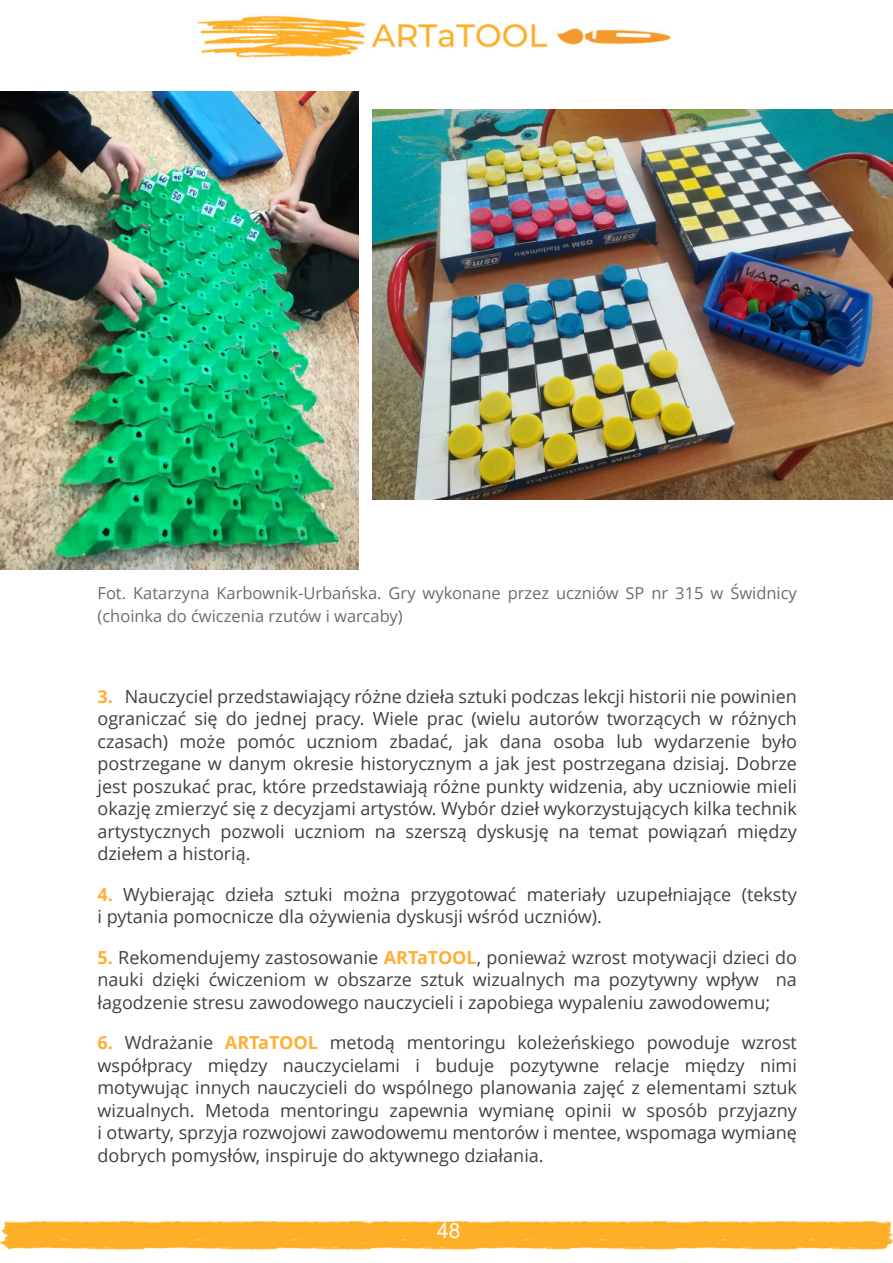
<style>
.page{position:relative;width:893px;height:1263px;background:#fff}
.page>*{position:absolute;margin:0;border:0;box-sizing:border-box;transform-origin:0 0}
.t1{font:21px "Arial";color:#fff}
.t2{font:18px/22.5px "Open Sans";color:#404040;text-align:justify}
.t3{font:16.5px/22.5px "Open Sans";color:#686d73}
.s1{font-weight:700;color:#ffaf33}
</style>
<div class="page">
<img style="left:198px;top:15px;width:473px;height:44px">
<img style="left:0;top:1220px;width:371px;height:30px">
<img style="left:371px;top:1220px;width:200px;height:30px">
<img style="left:571px;top:1220px;width:322px;height:30px">
<img style="left:0;top:92px;width:359px;height:478px">
<img style="left:373px;top:110px;width:520px;height:390px">
<p class="t3" style="left:97px;top:582px;width:701px">Fot. Katarzyna Karbownik-Urbańska. Gry wykonane przez uczniów SP nr 315 w Świdnicy (choinka do ćwiczenia rzutów i warcaby)</p>
<p class="t2" style="left:97px;top:684px;width:701px"><span class="s1">3.</span> Nauczyciel przedstawiający różne dzieła sztuki podczas lekcji historii nie powinien ograniczać się do jednej pracy. Wiele prac (wielu autorów tworzących w różnych czasach) może pomóc uczniom zbadać, jak dana osoba lub wydarzenie było postrzegane w danym okresie historycznym a jak jest postrzegana dzisiaj. Dobrze jest poszukać prac, które przedstawiają różne punkty widzenia, aby uczniowie mieli okazję zmierzyć się z decyzjami artystów. Wybór dzieł wykorzystujących kilka technik artystycznych pozwoli uczniom na szerszą dyskusję na temat powiązań między dziełem a historią.</p>
<p class="t2" style="left:97px;top:882px;width:701px"><span class="s1">4.</span> Wybierając dzieła sztuki można przygotować materiały uzupełniające (teksty i pytania pomocnicze dla ożywienia dyskusji wśród uczniów).</p>
<p class="t2" style="left:97px;top:945px;width:701px"><span class="s1">5.</span> Rekomendujemy zastosowanie <span class="s1">ARTaTOOL</span>, ponieważ wzrost motywacji dzieci do nauki dzięki ćwiczeniom w obszarze sztuk wizualnych ma pozytywny wpływ na łagodzenie stresu zawodowego nauczycieli i zapobiega wypaleniu zawodowemu;</p>
<p class="t2" style="left:97px;top:1031px;width:701px"><span class="s1">6.</span> Wdrażanie <span class="s1">ARTaTOOL</span> metodą mentoringu koleżeńskiego powoduje wzrost współpracy między nauczycielami i buduje pozytywne relacje między nimi motywując innych nauczycieli do wspólnego planowania zajęć z elementami sztuk wizualnych. Metoda mentoringu zapewnia wymianę opinii w sposób przyjazny i otwarty, sprzyja rozwojowi zawodowemu mentorów i mentee, wspomaga wymianę dobrych pomysłów, inspiruje do aktywnego działania.</p>
<p class="t1" style="left:437px;top:1216px;width:25px">48</p>
</div>
